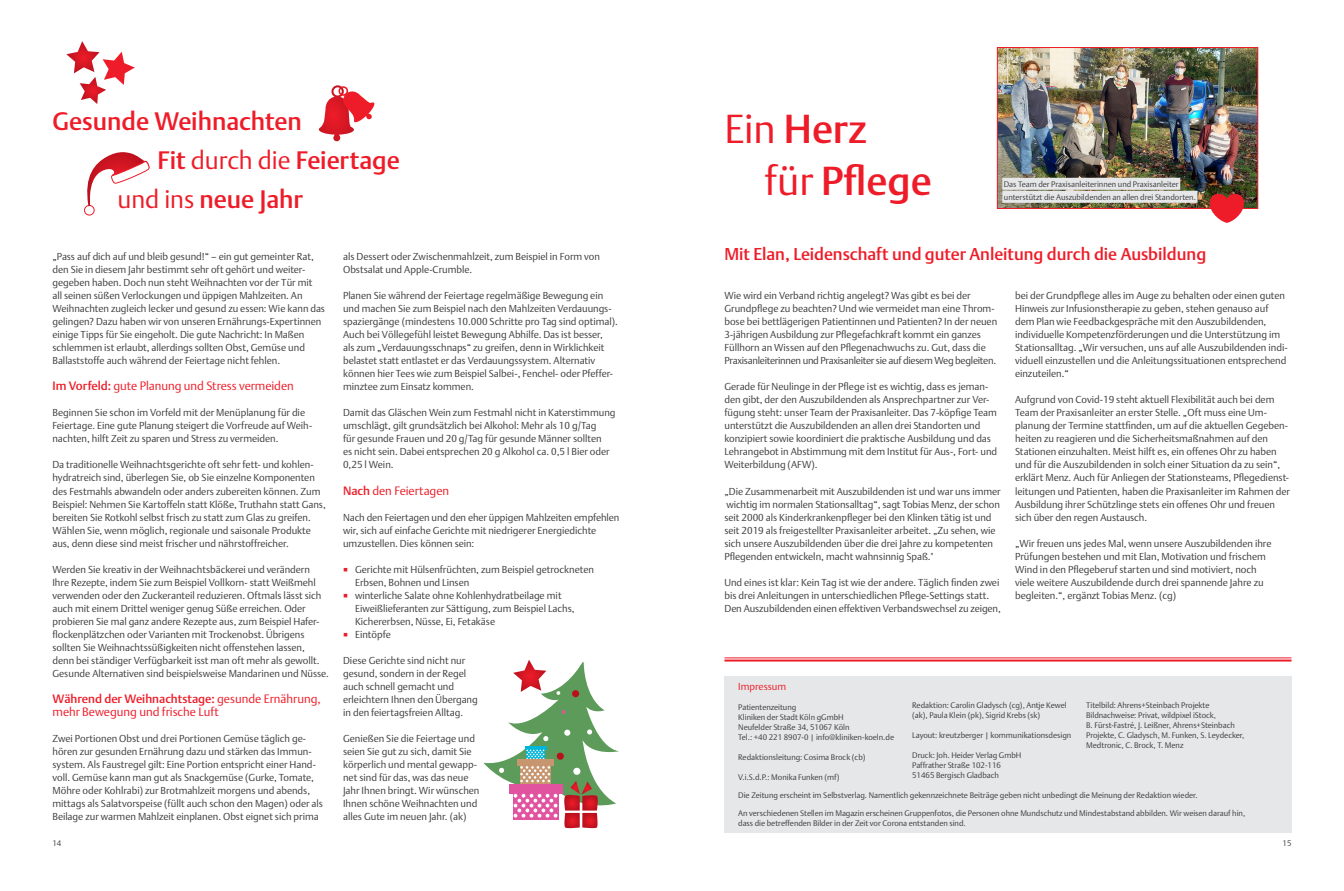
<style>
.page{position:relative;width:1344px;height:891px;background:#fff}
.page>*{position:absolute;margin:0;border:0;box-sizing:border-box;transform-origin:0 0}
.t1{font:500 40px/52px "DTL Argo T";color:#ee1c28}
.t2{font:500 25px "DTL Argo T";color:#ee1c28}
.t3{font:500 17px "DTL Argo T";color:#ee1c28}
.t4{font:300 12px/13px "DTL Argo T";color:#ee1c28}
.t5{font:300 10px/13px "DTL Argo T";color:#3e3e3f}
.t6{font:300 10px "DTL Argo T";color:#ee1c28}
.t7{font:300 8px/10px "DTL Argo T";color:#3e3e3f}
.s1{font-weight:300}
.s2{font-weight:500}
</style>
<div class="page">
<svg style="left:66px;top:41px;width:69px;height:63px"></svg>
<svg style="left:319px;top:85px;width:56px;height:56px"></svg>
<div style="left:84px;top:205px;width:10px;height:10px;border:1px solid #ee1c28;border-radius:50%"></div>
<svg style="left:86px;top:152px;width:64px;height:54px"></svg>
<svg style="left:483px;top:660px;width:136px;height:168px"></svg>
<div style="left:724px;top:676px;width:567px;height:156px;background:#e6e7e9"></div>
<hr style="left:724px;top:657px;width:567px;height:1px;background:#ee1c28">
<hr style="left:724px;top:659px;width:567px;height:2px;background:#ee1c28">
<img style="left:997px;top:47px;width:261px;height:176px">
<h2 class="t2" style="left:52px;top:106px;width:251px">Gesunde Weihnachten</h2>
<h2 class="t2" style="left:157px;top:145px;width:244px">Fit <span class="s1">durch die</span> Feiertage</h2>
<h2 class="t2" style="left:117px;top:184px;width:187px"><span class="s1">und ins</span> neue Jahr</h2>
<p class="t5" style="left:52px;top:250px;width:274px">„Pass auf dich auf und bleib gesund!“ – ein gut gemeinter Rat, den Sie in diesem Jahr bestimmt sehr oft gehört und weiter&shy;gegeben haben. Doch nun steht Weihnachten vor der Tür mit<br>all seinen süßen Verlockungen und üppigen Mahlzeiten. An Weihnachten zugleich lecker und gesund zu essen: Wie kann das gelingen? Dazu haben wir von unseren Ernährungs-Expertinnen einige Tipps für Sie eingeholt. Die gute Nachricht: In Maßen schlemmen ist erlaubt, allerdings sollten Obst, Gemüse und Ballaststoffe auch während der Feiertage nicht fehlen.</p>
<p class="t4" style="left:52px;top:379px;width:243px"><span class="s2">Im Vorfeld:</span> gute Planung und Stress vermeiden</p>
<p class="t5" style="left:52px;top:406px;width:261px">Beginnen Sie schon im Vorfeld mit der Menüplanung für die<br>Feiertage. Eine gute Planung steigert die Vorfreude auf Weih&shy;nachten, hilft Zeit zu sparen und Stress zu vermeiden.</p>
<p class="t5" style="left:52px;top:458px;width:275px">Da traditionelle Weihnachtsgerichte oft sehr fett- und kohlen&shy;hydratreich sind, überlegen Sie, ob Sie einzelne Komponenten des Festmahls abwandeln oder anders zubereiten können. Zum Beispiel: Nehmen Sie Kartoffeln statt Klöße, Truthahn statt Gans, bereiten Sie Rotkohl selbst frisch zu statt zum Glas zu greifen.<br>Wählen Sie, wenn möglich, regionale und saisonale Produkte aus, denn diese sind meist frischer und nährstoffreicher.</p>
<p class="t5" style="left:52px;top:562px;width:278px">Werden Sie kreativ in der Weihnachtsbäckerei und verändern Ihre Rezepte, indem Sie zum Beispiel Vollkorn- statt Weißmehl verwenden oder den Zuckeranteil reduzieren. Oftmals lässt sich auch mit einem Drittel weniger genug Süße erreichen. Oder probieren Sie mal ganz andere Rezepte aus, zum Beispiel Hafer&shy;flockenplätzchen oder Varianten mit Trockenobst. Übrigens sollten Sie Weihnachtssüßigkeiten nicht offenstehen lassen, denn bei ständiger Verfügbarkeit isst man oft mehr als gewollt.<br>Gesunde Alternativen sind beispielsweise Mandarinen und Nüsse.</p>
<p class="t4" style="left:52px;top:691px;width:270px"><span class="s2">Während der Weihnachtstage:</span> gesunde Ernährung, mehr Bewegung und frische Luft</p>
<p class="t5" style="left:52px;top:731px;width:272px">Zwei Portionen Obst und drei Portionen Gemüse täglich ge&shy;hören zur gesunden Ernährung dazu und stärken das Immun&shy;system. Als Faustregel gilt: Eine Portion entspricht einer Hand&shy;voll. Gemüse kann man gut als Snackgemüse (Gurke, Tomate, Möhre oder Kohlrabi) zur Brotmahlzeit morgens und abends, mittags als Salatvorspeise (füllt auch schon den Magen) oder als Beilage zur warmen Mahlzeit einplanen. Obst eignet sich prima</p>
<p class="t5" style="left:343px;top:250px;width:258px">als Dessert oder Zwischenmahlzeit, zum Beispiel in Form von<br>Obstsalat und Apple-Crumble.</p>
<p class="t5" style="left:343px;top:289px;width:276px">Planen Sie während der Feiertage regelmäßige Bewegung ein und machen Sie zum Beispiel nach den Mahlzeiten Verdauungs&shy;spaziergänge (mindestens 10.000 Schritte pro Tag sind optimal).<br>Auch bei Völlegefühl leistet Bewegung Abhilfe. Das ist besser,<br>als zum „Verdauungsschnaps“ zu greifen, denn in Wirklichkeit belastet statt entlastet er das Verdauungssystem. Alternativ können hier Tees wie zum Beispiel Salbei-, Fenchel- oder Pfeffer&shy;minztee zum Einsatz kommen.</p>
<p class="t5" style="left:343px;top:406px;width:274px">Damit das Gläschen Wein zum Festmahl nicht in Katerstimmung umschlägt, gilt grundsätzlich bei Alkohol: Mehr als 10 g/Tag<br>für gesunde Frauen und 20 g/Tag für gesunde Männer sollten<br>es nicht sein. Dabei entsprechen 20 g Alkohol ca. 0,5 l Bier oder 0,25 l Wein.</p>
<p class="t4" style="left:343px;top:483px;width:107px"><span class="s2">Nach</span> den Feiertagen</p>
<p class="t5" style="left:343px;top:510px;width:278px">Nach den Feiertagen und den eher üppigen Mahlzeiten empfehlen wir, sich auf einfache Gerichte mit niedrigerer Energiedichte umzustellen. Dies können sein:</p>
<p class="t5" style="left:355px;top:562px;width:240px">Gerichte mit Hülsenfrüchten, zum Beispiel getrockneten Erbsen, Bohnen und Linsen<br>winterliche Salate ohne Kohlenhydratbeilage mit Eiweißlieferanten zur Sättigung, zum Beispiel Lachs, Kichererbsen, Nüsse, Ei, Fetakäse<br>Eintöpfe</p>
<p class="t5" style="left:343px;top:653px;width:136px">Diese Gerichte sind nicht nur gesund, sondern in der Regel auch schnell gemacht und erleichtern Ihnen den Übergang in den feiertagsfreien Alltag.</p>
<p class="t5" style="left:343px;top:731px;width:138px">Genießen Sie die Feiertage und seien Sie gut zu sich, damit Sie körperlich und mental gewapp&shy;net sind für das, was das neue<br>Jahr Ihnen bringt. Wir wünschen<br>Ihnen schöne Weihnachten und alles Gute im neuen Jahr. (ak)</p>
<h1 class="t1" style="left:764px;top:103px;width:169px;text-indent:-40px"><span class="s1">Ein</span> Herz<br><span class="s1">für</span> Pflege</h1>
<p class="t7" style="left:1004px;top:177px;width:193px;line-height:13px">Das Team der Praxisanleiterinnen und Praxisanleiter unterstützt die Auszubildenden an allen drei Standorten.</p>
<h3 class="t3" style="left:724px;top:244px;width:483px">Mit Elan, Leidenschaft und guter Anleitung durch die Ausbildung</h3>
<p class="t5" style="left:724px;top:289px;width:274px">Wie wird ein Verband richtig angelegt? Was gibt es bei der Grundpflege zu beachten? Und wie vermeidet man eine Throm&shy;bose bei bettlägerigen Patientinnen und Patienten? In der neuen 3-jährigen Ausbildung zur Pflegefachkraft kommt ein ganzes Füllhorn an Wissen auf den Pflegenachwuchs zu. Gut, dass die Praxisanleiterinnen und Praxisanleiter sie auf diesem Weg begleiten.</p>
<p class="t5" style="left:724px;top:380px;width:274px">Gerade für Neulinge in der Pflege ist es wichtig, dass es jeman&shy;den gibt, der den Auszubildenden als Ansprechpartner zur Ver&shy;fügung steht: unser Team der Praxisanleiter. Das 7-köpfige Team unterstützt die Auszubildenden an allen drei Standorten und konzipiert sowie koordiniert die praktische Ausbildung und das Lehrangebot in Abstimmung mit dem Institut für Aus-, Fort- und Weiterbildung (AFW).</p>
<p class="t5" style="left:724px;top:484px;width:278px">„Die Zusammenarbeit mit Auszubildenden ist und war uns immer wichtig im normalen Stationsalltag“, sagt Tobias Menz, der schon seit 2000 als Kinderkrankenpfleger bei den Klinken tätig ist und seit 2019 als freigestellter Praxisanleiter arbeitet. „Zu sehen, wie sich unsere Auszubildenden über die drei Jahre zu kompetenten Pflegenden entwickeln, macht wahnsinnig Spaß."</p>
<p class="t5" style="left:724px;top:575px;width:278px">Und eines ist klar: Kein Tag ist wie der andere. Täglich finden zwei bis drei Anleitungen in unterschiedlichen Pflege-Settings statt.<br>Den Auszubildenden einen effektiven Verbandswechsel zu zeigen,</p>
<p class="t5" style="left:1015px;top:289px;width:274px">bei der Grundpflege alles im Auge zu behalten oder einen guten Hinweis zur Infusionstherapie zu geben, stehen genauso auf dem Plan wie Feedbackgespräche mit den Auszubildenden, individuelle Kompetenzförderungen und die Unterstützung im Stationsalltag. „Wir versuchen, uns auf alle Auszubildenden indi&shy;viduell einzustellen und die Anleitungssituationen entsprechend einzuteilen.“</p>
<p class="t5" style="left:1015px;top:393px;width:276px">Aufgrund von Covid-19 steht aktuell Flexibilität auch bei dem Team der Praxisanleiter an erster Stelle. „Oft muss eine Um&shy;planung der Termine stattfinden, um auf die aktuellen Gegeben&shy;heiten zu reagieren und die Sicherheitsmaßnahmen auf den Stationen einzuhalten. Meist hilft es, ein offenes Ohr zu haben und für die Auszubildenden in solch einer Situation da zu sein“, erklärt Menz. Auch für Anliegen der Stationsteams, Pflegedienst&shy;leitungen und Patienten, haben die Praxisanleiter im Rahmen der Ausbildung ihrer Schützlinge stets ein offenes Ohr und freuen sich über den regen Austausch.</p>
<p class="t5" style="left:1015px;top:536px;width:258px">„Wir freuen uns jedes Mal, wenn unsere Auszubildenden ihre Prüfungen bestehen und mit Elan, Motivation und frischem Wind in den Pflegeberuf starten und sind motiviert, noch viele weitere Auszubildende durch drei spannende Jahre zu begleiten.“, ergänzt Tobias Menz. (cg)</p>
<p class="t6" style="left:738px;top:680px;width:50px">Impressum</p>
<p class="t7" style="left:738px;top:701px;width:157px">Patientenzeitung<br>Kliniken der Stadt Köln gGmbH<br>Neufelder Straße 34, 51067 Köln<br>Tel.: +40 221 8907-0 | info@kliniken-koeln.de</p>
<p class="t7" style="left:738px;top:751px;width:129px">Redaktionsleitung: Cosima Brock (cb)</p>
<p class="t7" style="left:738px;top:771px;width:103px">V.i.S.d.P.: Monika Funken (mf)</p>
<p class="t7" style="left:912px;top:700px;width:156px">Redaktion: Carolin Gladysch (cg), Antje Kewel (ak), Paula Klein (pk), Sigrid Krebs (sk)</p>
<p class="t7" style="left:912px;top:730px;width:161px">Layout: kreutzberger | kommunikationsdesign</p>
<p class="t7" style="left:912px;top:750px;width:111px">Druck: Joh. Heider Verlag GmbH<br>Paffrather Straße 102-116<br>51465 Bergisch Gladbach</p>
<p class="t7" style="left:1086px;top:700px;width:160px">Titelbild: Ahrens+Steinbach Projekte Bildnachweise: Privat, wildpixel iStock,<br>B. Fürst-Fastré, J. Leißner, Ahrens+Steinbach Projekte, C. Gladysch, M. Funken, S. Leydecker, Medtronic, C. Brock, T. Menz</p>
<p class="t7" style="left:738px;top:789px;width:461px">Die Zeitung erscheint im Selbstverlag. Namentlich gekennzeichnete Beiträge geben nicht unbedingt die Meinung der Redaktion wieder.</p>
<p class="t7" style="left:738px;top:807px;width:508px">An verschiedenen Stellen im Magazin erscheinen Gruppenfotos, die Personen ohne Mundschutz und Mindestabstand abbilden. Wir weisen darauf hin, dass die betreffenden Bilder in der Zeit vor Corona entstanden sind.</p>
<p class="t7" style="left:52px;top:837px;width:10px">14</p>
<p class="t7" style="left:1282px;top:837px;width:10px">15</p>
</div>
